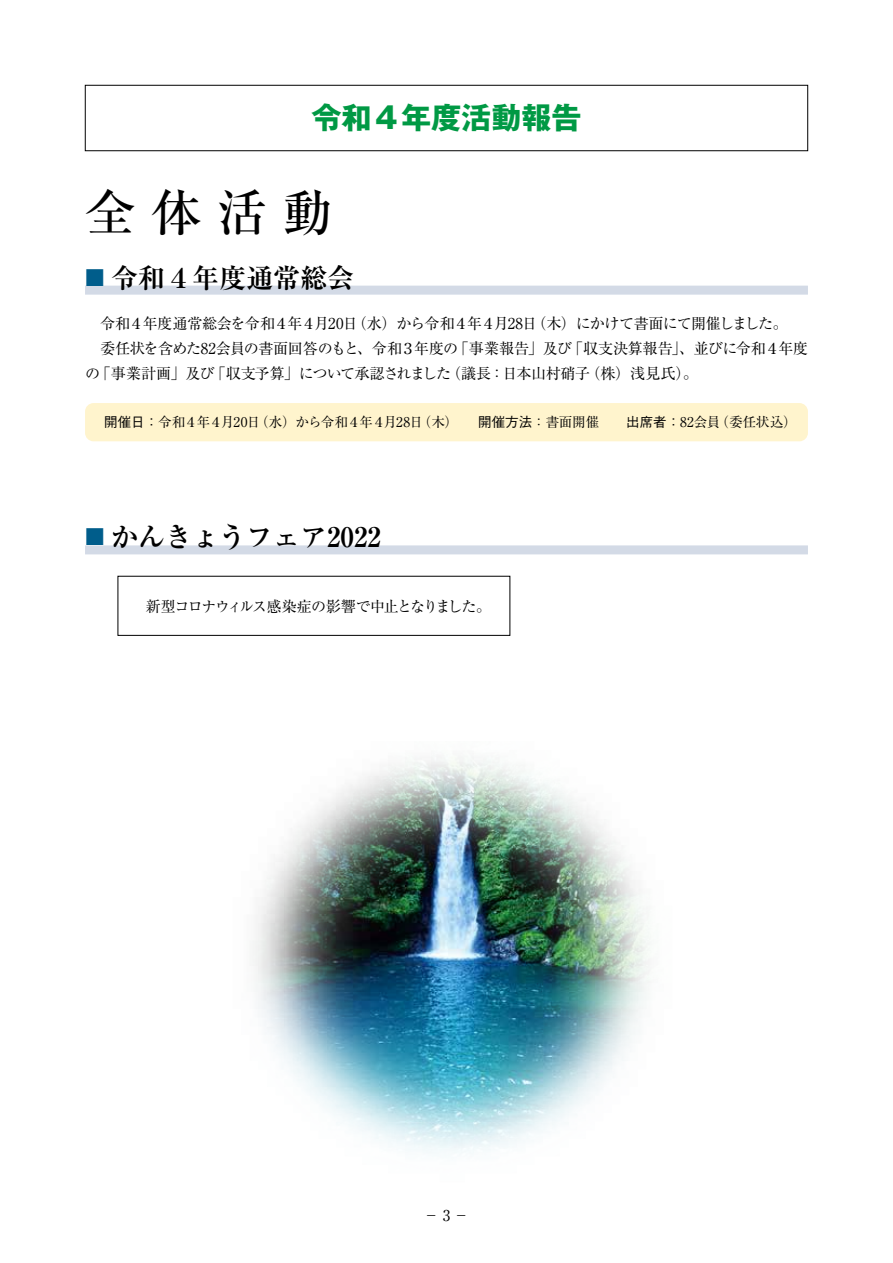
<style>
.page{position:relative;width:893px;height:1263px;background:#fff}
.page>*{position:absolute;margin:0;border:0;box-sizing:border-box;transform-origin:0 0}
.t1{font:500 49.5px "Ryumin Pr 5";color:#000}
.t2{font:700 30px "Gothic MB101 Pr 5";color:#094}
.t3{font:700 27px "Ryumin Pr 5";color:#000}
.t4{font:15px "Ryumin Pr 5";letter-spacing:-.045em;color:#000}
.t5{font:15px "Ryumin Pr 5";letter-spacing:-.025em;color:#000}
.t6{font:15px "Ryumin Pr 5";letter-spacing:-.085em;color:#000}
.t7{font:13.5px "Ryumin Pr 5";letter-spacing:-.045em;color:#000}
.s1{font-weight:400;font-size:19.5px;color:#005d8b}
.s2{font-family:"Gothic BBB Pr 5";font-weight:500}
</style>
<div class="page">
<div style="left:85px;top:85px;width:723px;height:66px;border:1px solid #000"></div>
<div style="left:118px;top:576px;width:392px;height:60px;border:1px solid #000"></div>
<img style="left:253px;top:757px;width:396px;height:396px">
<div style="left:85px;top:286px;width:723px;height:9px;background:#d3dae6"></div>
<div style="left:85px;top:545px;width:723px;height:9px;background:#d3dae6"></div>
<div style="left:85px;top:403px;width:723px;height:38px;background:#fff4cd;border-radius:9px"></div>
<h2 class="t2" style="left:311px;top:93px;width:272px">令和４年度活動報告</h2>
<h1 class="t1" style="left:85px;top:174px;width:249px">全体活動</h1>
<h3 class="t3" style="left:85px;top:256px;width:270px"><span class="s1">■</span> 令和４年度通常総会</h3>
<p class="t4" style="left:100px;top:312px;width:689px">令和４年度通常総会を令和４年４月20日（水）から令和４年４月28日（木）にかけて書面にて開催しました。</p>
<p class="t5" style="left:100px;top:336px;width:709px">委任状を含めた82会員の書面回答のもと、令和３年度の「事業報告」及び「収支決算報告」、並びに令和４年度</p>
<p class="t4" style="left:85px;top:361px;width:615px">の「事業計画」及び「収支予算」について承認されました（議長：日本山村硝子（株）浅見氏）。</p>
<p class="t7" style="left:104px;top:412px;width:694px"><span class="s2">開催日：</span>令和４年４月20日（水）から令和４年４月28日（木）　　<span class="s2">開催方法</span>：書面開催　　<span class="s2">出席者：</span>82会員（委任状込）</p>
<h3 class="t3" style="left:85px;top:516px;width:297px"><span class="s1">■</span> かんきょうフェア2022</h3>
<p class="t6" style="left:146px;top:594px;width:347px">新型コロナウィルス感染症の影響で中止となりました。</p>
<p class="t4" style="left:424px;top:1203px;width:46px">−3−</p>
</div>
